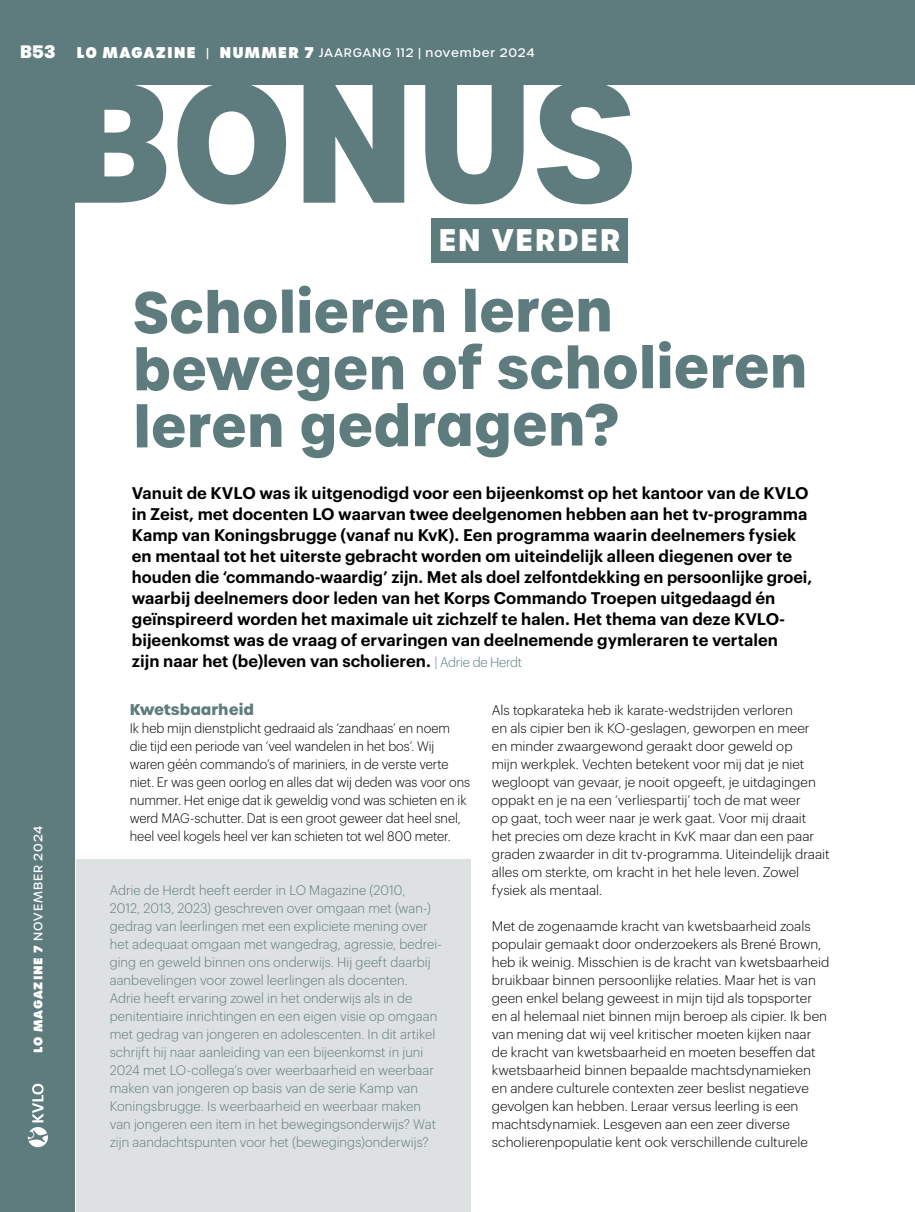
<style>
.page{position:relative;width:915px;height:1212px;background:#fff}
.page>*{position:absolute;margin:0;border:0;box-sizing:border-box;transform-origin:0 0}
.t1{font:700 165px "Urbane";letter-spacing:-.005em;color:#5e7c7e;scale:.95 1}
.t2{font:700 57px/57px "Urbane";letter-spacing:-.01em;color:#5e7c7e;scale:.95 1}
.t3{font:100 54px "Urbane";color:#5e7c7e}
.t4{font:700 30.3px "Urbane";letter-spacing:.06em;color:#fff}
.t5{font:900 18px "GT Walsheim Pro";color:#fff}
.t6{font:600 16.5px/21px "Graphik";color:#000}
.t7{font:700 15px "Urbane";color:#5e7c7e}
.t8{font:300 13.5px/18px "Graphik";color:#000}
.t9{font:300 13.5px/18px "Graphik";letter-spacing:.01em;color:#5e7c7e;scale:.96 1}
.t10{font:300 13.5px/18px "Graphik";color:#000;scale:.95 1}
.t11{font:500 12px "Urbane";letter-spacing:.07em;color:#fff}
.s1{font-weight:800}
.s2{font-weight:800;font-size:15px}
.s3{font-weight:300;font-size:13.5px;color:#5e7c7e}
.s4{font-weight:700;font-size:13.5px;color:#5e7c7e}
</style>
<div class="page">
<div style="left:0;top:0;width:914px;height:1212px;background:#5e7c7e"></div>
<div style="left:76px;top:85px;width:838px;height:1127px;background:#fff"></div>
<div style="left:431px;top:218px;width:196px;height:45px;background:#5e7c7e"></div>
<svg style="left:28px;top:1084px;width:20px;height:63px"></svg>
<div style="left:76px;top:859px;width:394px;height:353px;background:#dee1e2"></div>
<h3 class="t5" style="left:20px;top:40px;width:37px">B53</h3>
<p class="t11" style="left:30px;top:1053px;width:229px;rotate:-90deg"><span class="s1">LO MAGAZINE 7</span> NOVEMBER 2024</p>
<p class="t11" style="left:77px;top:45px;width:459px"><span class="s2">LO MAGAZINE</span> | <span class="s2">NUMMER 7</span> JAARGANG 112 | november 2024</p>
<h1 class="t1" style="left:62px;top:28px;width:606px">BONUS</h1>
<h3 class="t4" style="left:438px;top:219px;width:184px">EN VERDER</h3>
<h3 class="t3" style="left:123px;top:253px;width:104px">Kop</h3>
<h2 class="t2" style="left:133px;top:284px;width:711px">Scholieren leren bewegen of scholieren leren gedragen?</h2>
<p class="t6" style="left:132px;top:481px;width:681px">Vanuit de KVLO was ik uitgenodigd voor een bijeenkomst op het kantoor van de KVLO in Zeist, met docenten LO waarvan twee deelgenomen hebben aan het tv-programma Kamp van Koningsbrugge (vanaf nu KvK). Een programma waarin deelnemers fysiek en mentaal tot het uiterste gebracht worden om uiteindelijk alleen diegenen over te houden die ‘commando-waardig’ zijn. Met als doel zelfontdekking en persoonlijke groei, waarbij deelnemers door leden van het Korps Commando Troepen uitgedaagd én geïnspireerd worden het maximale uit zichzelf te halen. Het thema van deze KVLO&shy;bijeenkomst was de vraag of ervaringen van deelnemende gymleraren te vertalen<br>zijn naar het (be)leven van scholieren. <span class="s3">| Adrie de Herdt</span></p>
<p class="t7" style="left:130px;top:699px;width:126px">Kwetsbaarheid</p>
<p class="t10" style="left:130px;top:718px;width:360px">Ik heb mijn dienstplicht gedraaid als ‘zandhaas’ en noem die tijd een periode van ‘veel wandelen in het bos’. Wij waren géén commando’s of mariniers, in de verste verte niet. Er was geen oorlog en alles dat wij deden was voor ons nummer. Het enige dat ik geweldig vond was schieten en ik werd MAG-schutter. Dat is een groot geweer dat heel snel, heel veel kogels heel ver kan schieten tot wel 800 meter.</p>
<p class="t6" style="left:123px;top:373px;width:121px">Intro. <span class="s3">|</span> <span class="s4">Tekst</span> <span class="s3">Naam</span></p>
<p class="t8" style="left:491px;top:700px;width:339px">Als topkarateka heb ik karate-wedstrijden verloren<br>en als cipier ben ik KO-geslagen, geworpen en meer<br>en minder zwaargewond geraakt door geweld op<br>mijn werkplek. Vechten betekent voor mij dat je niet wegloopt van gevaar, je nooit opgeeft, je uitdagingen oppakt en je na een ‘verliespartij’ toch de mat weer<br>op gaat, toch weer naar je werk gaat. Voor mij draait het precies om deze kracht in KvK maar dan een paar graden zwaarder in dit tv-programma. Uiteindelijk draait alles om sterkte, om kracht in het hele leven. Zowel fysiek als mentaal.</p>
<p class="t8" style="left:491px;top:916px;width:339px">Met de zogenaamde kracht van kwetsbaarheid zoals populair gemaakt door onderzoekers als Brené Brown, heb ik weinig. Misschien is de kracht van kwetsbaarheid bruikbaar binnen persoonlijke relaties. Maar het is van geen enkel belang geweest in mijn tijd als topsporter en al helemaal niet binnen mijn beroep als cipier. Ik ben van mening dat wij veel kritischer moeten kijken naar de kracht van kwetsbaarheid en moeten beseffen dat kwetsbaarheid binnen bepaalde machtsdynamieken en andere culturele contexten zeer beslist negatieve gevolgen kan hebben. Leraar versus leerling is een machtsdynamiek. Lesgeven aan een zeer diverse scholierenpopulatie kent ook verschillende culturele</p>
<p class="t9" style="left:110px;top:880px;width:347px">Adrie de Herdt heeft eerder in LO Magazine (2010,<br>2012, 2013, 2023) geschreven over omgaan met (wan-) gedrag van leerlingen met een expliciete mening over het adequaat omgaan met wangedrag, agressie, bedrei&shy;ging en geweld binnen ons onderwijs. Hij geeft daarbij aanbevelingen voor zowel leerlingen als docenten.<br>Adrie heeft ervaring zowel in het onderwijs als in de penitentiaire inrichtingen en een eigen visie op omgaan met gedrag van jongeren en adolescenten. In dit artikel schrijft hij naar aanleiding van een bijeenkomst in juni 2024 met LO-collega’s over weerbaarheid en weerbaar maken van jongeren op basis van de serie Kamp van Koningsbrugge. Is weerbaarheid en weerbaar maken van jongeren een item in het bewegingsonderwijs? Wat zijn aandachtspunten voor het (bewegings)onderwijs?</p>
</div>
